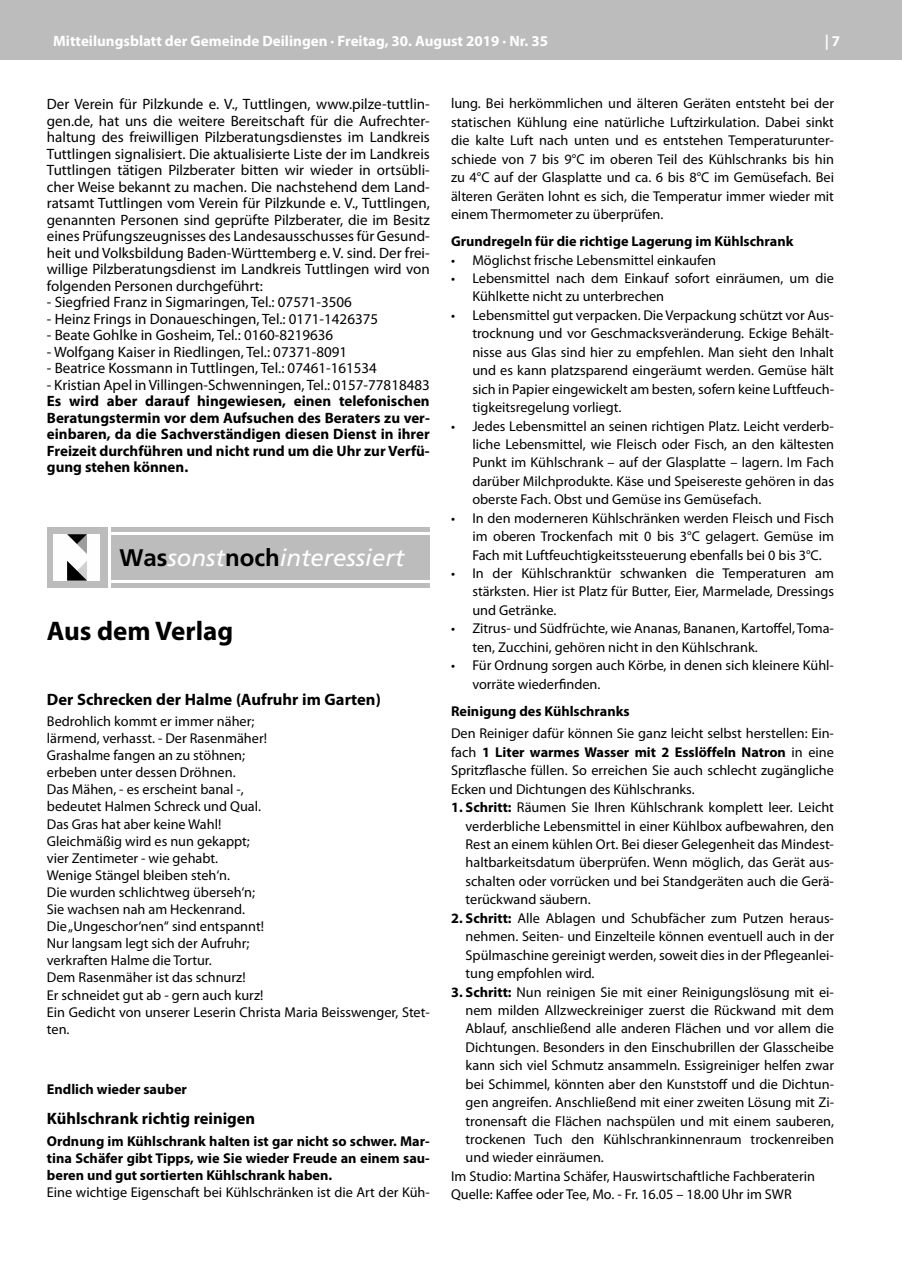
<style>
.page{position:relative;width:902px;height:1280px;background:#fff}
.page>*{position:absolute;margin:0;border:0;box-sizing:border-box;transform-origin:0 0}
.t1{font:700 27px "Myriad Pro";color:#000}
.t2{font:italic 24px "Frutiger";color:#fff}
.t3{font:700 16.5px "Myriad Pro";color:#000}
.t4{font:15px/16.5px "Myriad Pro";color:#000;text-align:justify}
.t5{font:700 15px/16.5px "Myriad Pro";color:#000;text-align:justify}
.t6{font:700 15px "Myriad Pro";color:#fff}
.t7{font:14.25px/18.5px "Myriad Pro";color:#000;text-align:justify}
.t8{font:700 14.25px/17.1px "Myriad Pro";color:#000;text-align:justify}
.s1{font-weight:700;font-style:normal;color:#000}
.s2{font-weight:700}
</style>
<div class="page">
<div style="left:0;top:0;width:901px;height:60px;background:#bcbcbc"></div>
<div style="left:111px;top:535px;width:319px;height:45px;background:#bcbcbc"></div>
<hr style="left:111px;top:583px;width:319px;height:4px;background:#bcbcbc">
<div style="left:111px;top:527px;width:319px;height:5px;background:#bcbcbc"></div>
<div style="left:47px;top:527px;width:60px;height:60px;background:#bcbcbc"></div>
<div style="left:54px;top:534px;width:46px;height:47px;background:#fefefe"></div>
<svg style="left:67px;top:561px;width:20px;height:20px"></svg>
<svg style="left:67px;top:534px;width:20px;height:20px"></svg>
<p class="t6" style="left:53px;top:31px;width:496px">Mitteilungsblatt der Gemeinde Deilingen · Freitag, 30. August 2019 · Nr. 35</p>
<p class="t6" style="left:824px;top:31px;width:17px">| 7</p>
<p class="t4" style="left:47px;top:96px;width:384px">Der Verein für Pilzkunde e. V., Tuttlingen, www.pilze-tuttlin&shy;gen.de, hat uns die weitere Bereitschaft für die Aufrechter&shy;haltung des freiwilligen Pilzberatungsdienstes im Landkreis Tuttlingen signalisiert. Die aktualisierte Liste der im Landkreis Tuttlingen tätigen Pilzberater bitten wir wieder in ortsübli&shy;cher Weise bekannt zu machen. Die nachstehend dem Land&shy;ratsamt Tuttlingen vom Verein für Pilzkunde e. V., Tuttlingen, genannten Personen sind geprüfte Pilzberater, die im Besitz eines Prüfungszeugnisses des Landesausschusses für Gesund&shy;heit und Volksbildung Baden-Württemberg e. V. sind. Der frei&shy;willige Pilzberatungsdienst im Landkreis Tuttlingen wird von folgenden Personen durchgeführt:</p>
<p class="t4" style="left:47px;top:294px;width:306px">- Siegfried Franz in Sigmaringen, Tel.: 07571-3506</p>
<p class="t4" style="left:47px;top:310px;width:333px">- Heinz Frings in Donaueschingen, Tel.: 0171-1426375</p>
<p class="t4" style="left:47px;top:327px;width:288px">- Beate Gohlke in Gosheim, Tel.: 0160-8219636</p>
<p class="t4" style="left:47px;top:343px;width:302px">- Wolfgang Kaiser in Riedlingen, Tel.: 07371-8091</p>
<p class="t4" style="left:47px;top:360px;width:331px">- Beatrice Kossmann in Tuttlingen, Tel.: 07461-161534</p>
<p class="t4" style="left:47px;top:376px;width:384px">- Kristian Apel in Villingen-Schwenningen, Tel.: 0157-77818483</p>
<p class="t5" style="left:47px;top:392px;width:384px">Es wird aber darauf hingewiesen, einen telefonischen Beratungstermin vor dem Aufsuchen des Beraters zu ver&shy;einbaren, da die Sachverständigen diesen Dienst in ihrer Freizeit durchführen und nicht rund um die Uhr zur Verfü&shy;gung stehen können.</p>
<h2 class="t2" style="left:119px;top:544px;width:286px"><span class="s1">Was</span>sonst<span class="s1">noch</span>interessiert</h2>
<h1 class="t1" style="left:47px;top:613px;width:188px">Aus dem Verlag</h1>
<p class="t3" style="left:47px;top:688px;width:335px">Der Schrecken der Halme (Aufruhr im Garten)</p>
<p class="t7" style="left:47px;top:712px;width:384px;line-height:17.1px;text-align:left">Bedrohlich kommt er immer näher;<br>lärmend, verhasst. - Der Rasenmäher!<br>Grashalme fangen an zu stöhnen;<br>erbeben unter dessen Dröhnen.<br>Das Mähen, - es erscheint banal -,<br>bedeutet Halmen Schreck und Qual.<br>Das Gras hat aber keine Wahl!<br>Gleichmäßig wird es nun gekappt;<br>vier Zentimeter - wie gehabt.<br>Wenige Stängel bleiben steh‘n.<br>Die wurden schlichtweg überseh‘n;<br>Sie wachsen nah am Heckenrand.<br>Die „Ungeschor‘nen“ sind entspannt!<br>Nur langsam legt sich der Aufruhr;<br>verkraften Halme die Tortur.<br>Dem Rasenmäher ist das schnurz!<br>Er schneidet gut ab - gern auch kurz!<br>Ein Gedicht von unserer Leserin Christa Maria Beisswenger, Stet&shy;ten.</p>
<p class="t8" style="left:47px;top:1080px;width:142px">Endlich wieder sauber</p>
<p class="t3" style="left:47px;top:1108px;width:210px">Kühlschrank richtig reinigen</p>
<p class="t8" style="left:47px;top:1132px;width:384px">Ordnung im Kühlschrank halten ist gar nicht so schwer. Mar&shy;tina Schäfer gibt Tipps, wie Sie wieder Freude an einem sau&shy;beren und gut sortierten Kühlschrank haben.</p>
<p class="t7" style="left:47px;top:1183px;width:384px">Eine wichtige Eigenschaft bei Kühlschränken ist die Art der Küh-</p>
<p class="t7" style="left:451px;top:94px;width:384px">lung. Bei herkömmlichen und älteren Geräten entsteht bei der statischen Kühlung eine natürliche Luftzirkulation. Dabei sinkt die kalte Luft nach unten und es entstehen Temperaturunter&shy;schiede von 7 bis 9°C im oberen Teil des Kühlschranks bis hin zu 4°C auf der Glasplatte und ca. 6 bis 8°C im Gemüsefach. Bei älteren Geräten lohnt es sich, die Temperatur immer wieder mit einem Thermometer zu überprüfen.</p>
<p class="t8" style="left:451px;top:232px;width:344px">Grundregeln für die richtige Lagerung im Kühlschrank</p>
<p class="t7" style="left:451px;top:250px;width:266px">• Möglichst frische Lebensmittel einkaufen</p>
<p class="t7" style="left:472px;top:269px;width:363px;text-indent:-21px">• Lebensmittel nach dem Einkauf sofort einräumen, um die<br>Kühlkette nicht zu unterbrechen</p>
<p class="t7" style="left:472px;top:306px;width:363px;text-indent:-21px">• Lebensmittel gut verpacken. Die Verpackung schützt vor Aus&shy;trocknung und vor Geschmacksveränderung. Eckige Behält&shy;nisse aus Glas sind hier zu empfehlen. Man sieht den Inhalt und es kann platzsparend eingeräumt werden. Gemüse hält sich in Papier eingewickelt am besten, sofern keine Luftfeuch&shy;tigkeitsregelung vorliegt.</p>
<p class="t7" style="left:472px;top:416px;width:363px;text-indent:-21px">• Jedes Lebensmittel an seinen richtigen Platz. Leicht verderb&shy;liche Lebensmittel, wie Fleisch oder Fisch, an den kältesten Punkt im Kühlschrank – auf der Glasplatte – lagern. Im Fach darüber Milchprodukte. Käse und Speisereste gehören in das oberste Fach. Obst und Gemüse ins Gemüsefach.</p>
<p class="t7" style="left:472px;top:508px;width:363px;text-indent:-21px">• In den moderneren Kühlschränken werden Fleisch und Fisch im oberen Trockenfach mit 0 bis 3°C gelagert. Gemüse im Fach mit Luftfeuchtigkeitssteuerung ebenfalls bei 0 bis 3°C.</p>
<p class="t7" style="left:472px;top:564px;width:363px;text-indent:-21px">• In der Kühlschranktür schwanken die Temperaturen am stärksten. Hier ist Platz für Butter, Eier, Marmelade, Dressings und Getränke.</p>
<p class="t7" style="left:472px;top:619px;width:363px;text-indent:-21px">• Zitrus- und Südfrüchte, wie Ananas, Bananen, Kartoffel, Toma&shy;ten, Zucchini, gehören nicht in den Kühlschrank.</p>
<p class="t7" style="left:472px;top:656px;width:363px;text-indent:-21px">• Für Ordnung sorgen auch Körbe, in denen sich kleinere Kühl&shy;vorräte wiederfinden.</p>
<p class="t8" style="left:451px;top:702px;width:180px">Reinigung des Kühlschranks</p>
<p class="t7" style="left:451px;top:724px;width:384px">Den Reiniger dafür können Sie ganz leicht selbst herstellen: Ein&shy;fach <span class="s2">1 Liter warmes Wasser mit 2 Esslöffeln Natron</span> in eine Spritzflasche füllen. So erreichen Sie auch schlecht zugängliche Ecken und Dichtungen des Kühlschranks.</p>
<p class="t7" style="left:465px;top:798px;width:370px;text-indent:-14px"><span class="s2">1. Schritt:</span> Räumen Sie Ihren Kühlschrank komplett leer. Leicht verderbliche Lebensmittel in einer Kühlbox aufbewahren, den Rest an einem kühlen Ort. Bei dieser Gelegenheit das Mindest&shy;haltbarkeitsdatum überprüfen. Wenn möglich, das Gerät aus&shy;schalten oder vorrücken und bei Standgeräten auch die Gerä&shy;terückwand säubern.</p>
<p class="t7" style="left:465px;top:908px;width:370px;text-indent:-14px"><span class="s2">2. Schritt:</span> Alle Ablagen und Schubfächer zum Putzen heraus&shy;nehmen. Seiten- und Einzelteile können eventuell auch in der Spülmaschine gereinigt werden, soweit dies in der Pflegeanlei&shy;tung empfohlen wird.</p>
<p class="t7" style="left:451px;top:982px;width:384px"><span class="s2">3. Schritt:</span> Nun reinigen Sie mit einer Reinigungslösung mit ei-</p>
<p class="t7" style="left:465px;top:1001px;width:370px">nem milden Allzweckreiniger zuerst die Rückwand mit dem</p>
<p class="t7" style="left:465px;top:1019px;width:370px">Ablauf, anschließend alle anderen Flächen und vor allem die</p>
<p class="t7" style="left:465px;top:1037px;width:370px">Dichtungen. Besonders in den Einschubrillen der Glasscheibe</p>
<p class="t7" style="left:465px;top:1056px;width:370px">kann sich viel Schmutz ansammeln. Essigreiniger helfen zwar</p>
<p class="t7" style="left:465px;top:1074px;width:370px">bei Schimmel, könnten aber den Kunststoff und die Dichtun-</p>
<p class="t7" style="left:465px;top:1093px;width:370px">gen angreifen. Anschließend mit einer zweiten Lösung mit Zi-</p>
<p class="t7" style="left:465px;top:1111px;width:370px">tronensaft die Flächen nachspülen und mit einem sauberen,</p>
<p class="t7" style="left:465px;top:1130px;width:370px">trockenen Tuch den Kühlschrankinnenraum trockenreiben</p>
<p class="t7" style="left:465px;top:1148px;width:140px">und wieder einräumen.</p>
<p class="t7" style="left:451px;top:1167px;width:365px">Im Studio: Martina Schäfer, Hauswirtschaftliche Fachberaterin</p>
<p class="t7" style="left:451px;top:1185px;width:342px">Quelle: Kaffee oder Tee, Mo. - Fr. 16.05 – 18.00 Uhr im SWR</p>
</div>
